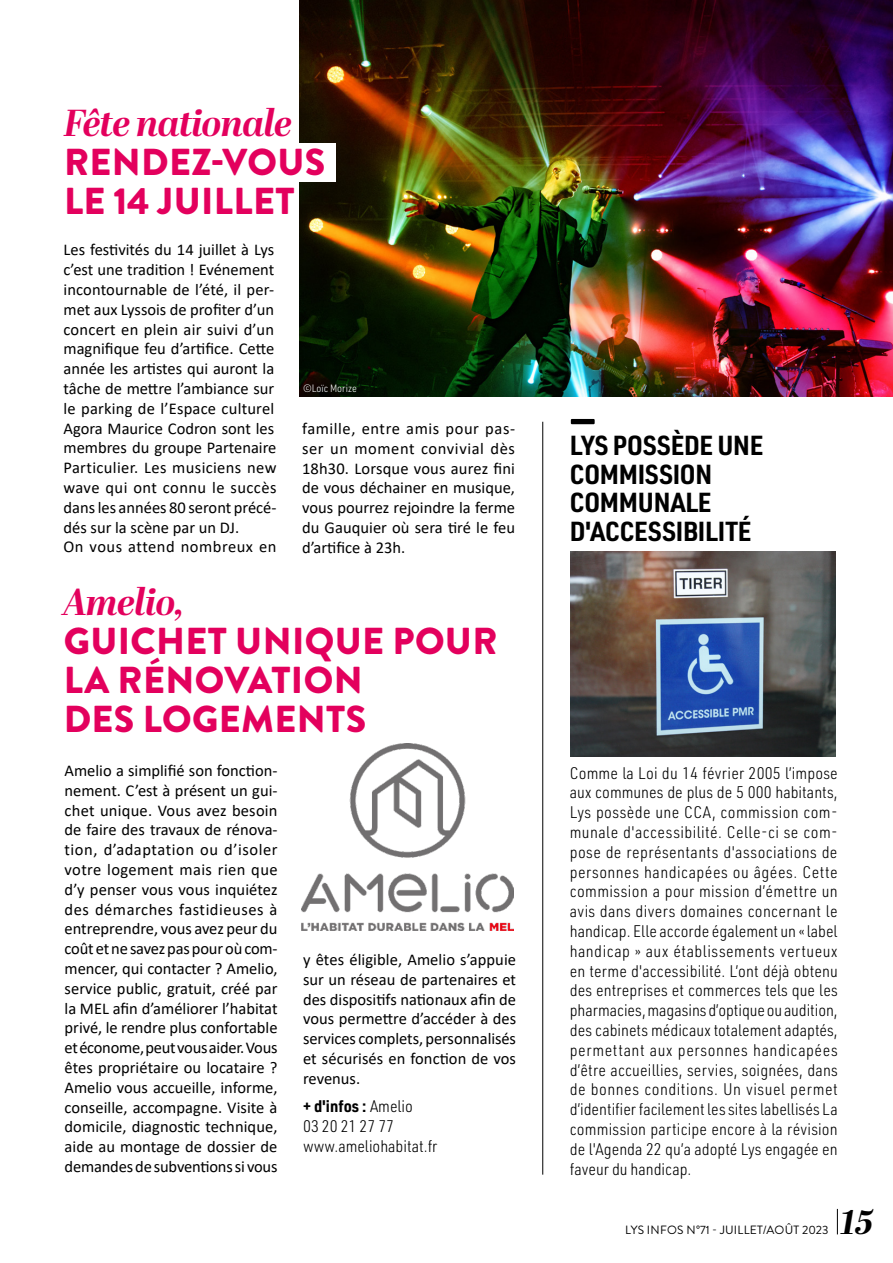
<style>
.page{position:relative;width:893px;height:1263px;background:#fff}
.page>*{position:absolute;margin:0;border:0;box-sizing:border-box;transform-origin:0 0}
.t1{font:900 60px "Brandon Grotesque";color:#000}
.t2{font:900 37.5px/39px "Brandon Grotesque";letter-spacing:.01em;color:#e3005d}
.t3{font:italic 700 37.5px "Abril Display";letter-spacing:-.025em;color:#e3005d}
.t4{font:italic 700 33.75px "Abril Display";color:#000}
.t5{font:700 27px/28.5px "URWDIN Semi Cond";letter-spacing:-.01em;color:#000}
.t6{font:16.5px/19.8px "Calibri";color:#000;text-align:justify}
.t7{font:300 16.5px/19.8px "URWDIN Semi Cond";color:#000;text-align:justify}
.t8{font:12px "Brandon Grotesque";letter-spacing:.02em;color:#000}
.t9{font:300 10.5px "URWDIN Semi Cond";color:#fff}
.s1{font-weight:700}
</style>
<div class="page">
<svg style="left:837px;top:1209px;width:1px;height:25px"></svg>
<hr style="left:542px;top:422px;width:1px;height:753px;background:#000">
<img style="left:300px;top:0;width:593px;height:396px">
<div style="left:52px;top:143px;width:284px;height:38px;background:#fff"></div>
<img style="left:571px;top:551px;width:264px;height:205px">
<img style="left:301px;top:743px;width:212px;height:187px">
<h2 class="t3" style="left:64px;top:96px;width:230px">Fête nationale</h2>
<h2 class="t2" style="left:64px;top:143px;width:263px">RENDEZ-VOUS<br>LE 14 JUILLET</h2>
<p class="t6" style="left:64px;top:240px;width:214px;text-align:left">Les festivités du 14 juillet à Lys c’est une tradition ! Evénement incontournable de l’été, il per&shy;met aux Lyssois de profiter d’un concert en plein air suivi d’un magnifique feu d’artifice. Cette année les artistes qui auront la tâche de mettre l’ambiance sur le parking de l’Espace culturel<br>Agora Maurice Codron sont les membres du groupe Partenaire<br>Particulier. Les musiciens new wave qui ont connu le succès dans les années 80 seront précé&shy;dés sur la scène par un DJ.<br>On vous attend nombreux en</p>
<p class="t9" style="left:304px;top:382px;width:55px">©Loïc Morize</p>
<p class="t6" style="left:302px;top:418px;width:215px">famille, entre amis pour pas&shy;ser un moment convivial dès 18h30. Lorsque vous aurez fini de vous déchainer en musique, vous pourrez rejoindre la ferme du Gauquier où sera tiré le feu d’artifice à 23h.</p>
<h2 class="t3" style="left:63px;top:575px;width:123px">Amelio,</h2>
<h2 class="t2" style="left:64px;top:622px;width:435px">GUICHET UNIQUE POUR<br>LA RÉNOVATION<br>DES LOGEMENTS</h2>
<p class="t6" style="left:65px;top:760px;width:215px">Amelio a simplifié son fonction&shy;nement. C’est à présent un gui&shy;chet unique. Vous avez besoin de faire des travaux de rénova&shy;tion, d’adaptation ou d’isoler votre logement mais rien que d’y penser vous vous inquiétez des démarches fastidieuses à entreprendre, vous avez peur du coût et ne savez pas pour où com&shy;mencer, qui contacter ? Amelio, service public, gratuit, créé par la MEL afin d’améliorer l’habitat privé, le rendre plus confortable et économe, peut vous aider. Vous êtes propriétaire ou locataire ?<br>Amelio vous accueille, informe, conseille, accompagne. Visite à domicile, diagnostic technique, aide au montage de dossier de demandes de subventions si vous</p>
<p class="t6" style="left:303px;top:949px;width:215px">y êtes éligible, Amelio s’appuie sur un réseau de partenaires et des dispositifs nationaux afin de vous permettre d’accéder à des services complets, personnalisés et sécurisés en fonction de vos revenus.</p>
<p class="t7" style="left:303px;top:1096px;width:136px;text-align:left"><span class="s1">+ d'infos :</span> Amelio<br>03 20 21 27 77 www.ameliohabitat.fr</p>
<h1 class="t1" style="left:570px;top:355px;width:27px">_</h1>
<h3 class="t5" style="left:570px;top:430px;width:195px">LYS POSSÈDE UNE<br>COMMISSION<br>COMMUNALE<br>D'ACCESSIBILITÉ</h3>
<p class="t7" style="left:570px;top:762px;width:270px">Comme la Loi du 14 février 2005 l’impose aux communes de plus de 5 000 habitants, Lys possède une CCA, commission com&shy;munale d'accessibilité. Celle-ci se com&shy;pose de représentants d'associations de personnes handicapées ou âgées. Cette commission a pour mission d’émettre un avis dans divers domaines concernant le handicap. Elle accorde également un « label handicap » aux établissements vertueux en terme d'accessibilité. L’ont déjà obtenu des entreprises et commerces tels que les pharmacies, magasins d’optique ou audition, des cabinets médicaux totalement adaptés, permettant aux personnes handicapées d’être accueillies, servies, soignées, dans de bonnes conditions. Un visuel permet d’identifier facilement les sites labellisés La commission participe encore à la révision de l'Agenda 22 qu’a adopté Lys engagée en faveur du handicap.</p>
<p class="t8" style="left:625px;top:1222px;width:205px">LYS INFOS N°71 - JUILLET/AOÛT 2023</p>
<h3 class="t4" style="left:840px;top:1198px;width:35px">15</h3>
</div>
